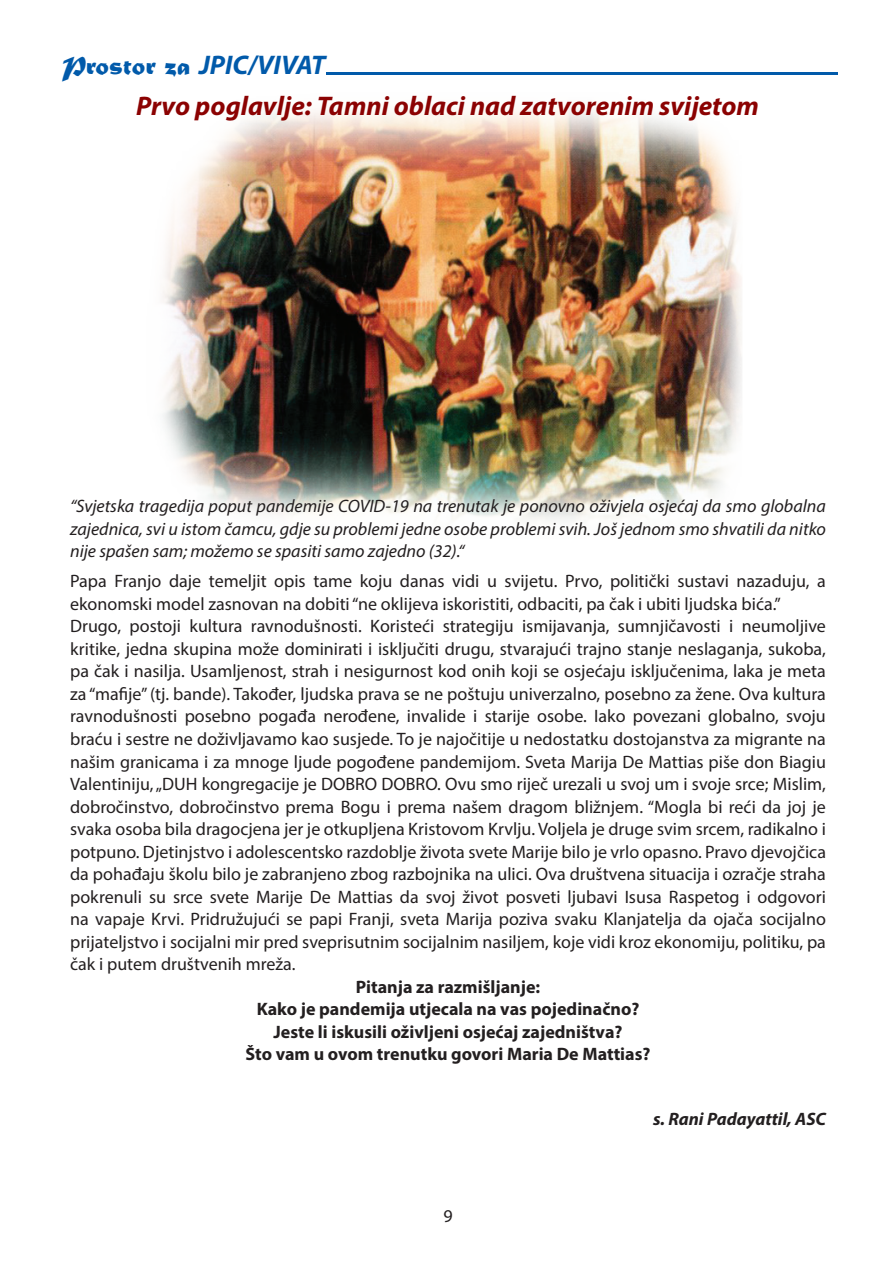
<style>
.page{position:relative;width:893px;height:1263px;background:#fff}
.page>*{position:absolute;margin:0;border:0;box-sizing:border-box;transform-origin:0 0}
.t1{font:italic 700 27px "Myriad Pro";color:#8b0202}
.t2{font:italic 700 27px "Myriad Pro";color:#015aaa}
.t3{font:18px/22.5px "Myriad Pro";color:#231f20}
.t4{font:italic 18px/22.5px "Myriad Pro";color:#231f20;text-align:justify}
.t5{font:700 18px/22.5px "Myriad Pro";color:#231f20;text-align:center}
.t6{font:italic 700 18px "Myriad Pro";color:#231f20}
.s1{font-family:"Matura MT Script Capitals";font-weight:400;font-style:normal}
</style>
<div class="page">
<img style="left:162px;top:109px;width:580px;height:411px">
<hr style="left:326px;top:72px;width:512px;height:3px;background:#015aaa">
<h1 class="t2" style="left:61px;top:48px;width:265px"><span class="s1">Prostor za</span> JPIC/VIVAT</h1>
<h1 class="t1" style="left:136px;top:88px;width:624px">Prvo poglavlje: Tamni oblaci nad zatvorenim svijetom</h1>
<p class="t4" style="left:70px;top:495px;width:757px">“Svjetska tragedija poput pandemije COVID-19 na trenutak je ponovno oživjela osjećaj da smo globalna zajednica, svi u istom čamcu, gdje su problemi jedne osobe problemi svih. Još jednom smo shvatili da nitko nije spašen sam; možemo se spasiti samo zajedno (32).“</p>
<p class="t3" style="left:70px;top:570px;width:757px">Papa Franjo daje temeljit opis tame koju danas vidi u svijetu. Prvo, politički sustavi nazaduju, a ekonomski model zasnovan na dobiti “ne oklijeva iskoristiti, odbaciti, pa čak i ubiti ljudska bića.” Drugo, postoji kultura ravnodušnosti. Koristeći strategiju ismijavanja, sumnjičavosti i neumoljive kritike, jedna skupina može dominirati i isključiti drugu, stvarajući trajno stanje neslaganja, sukoba, pa čak i nasilja. Usamljenost, strah i nesigurnost kod onih koji se osjećaju isključenima, laka je meta za “mafije” (tj. bande). Također, ljudska prava se ne poštuju univerzalno, posebno za žene. Ova kultura ravnodušnosti posebno pogađa nerođene, invalide i starije osobe. Iako povezani globalno, svoju braću i sestre ne doživljavamo kao susjede. To je najočitije u nedostatku dostojanstva za migrante na našim granicama i za mnoge ljude pogođene pandemijom. Sveta Marija De Mattias piše don Biagiu Valentiniju, „DUH kongregacije je DOBRO DOBRO. Ovu smo riječ urezali u svoj um i svoje srce; Mislim, dobročinstvo, dobročinstvo prema Bogu i prema našem dragom bližnjem. “Mogla bi reći da joj je svaka osoba bila dragocjena jer je otkupljena Kristovom Krvlju. Voljela je druge svim srcem, radikalno i potpuno. Djetinjstvo i adolescentsko razdoblje života svete Marije bilo je vrlo opasno. Pravo djevojčica da pohađaju školu bilo je zabranjeno zbog razbojnika na ulici. Ova društvena situacija i ozračje straha pokrenuli su srce svete Marije De Mattias da svoj život posveti ljubavi Isusa Raspetog i odgovori na vapaje Krvi. Pridružujući se papi Franji, sveta Marija poziva svaku Klanjatelja da ojača socijalno prijateljstvo i socijalni mir pred sveprisutnim socijalnim nasiljem, koje vidi kroz ekonomiju, politiku, pa čak i putem društvenih mreža.</p>
<p class="t5" style="left:246px;top:975px;width:406px">Pitanja za razmišljanje:<br>Kako je pandemija utjecala na vas pojedinačno?<br>Jeste li iskusili oživljeni osjećaj zajedništva?<br>Što vam u ovom trenutku govori Maria De Mattias?</p>
<p class="t3" style="left:443px;top:1205px;width:11px">9</p>
<p class="t6" style="left:653px;top:1107px;width:174px">s. Rani Padayattil, ASC</p>
</div>
